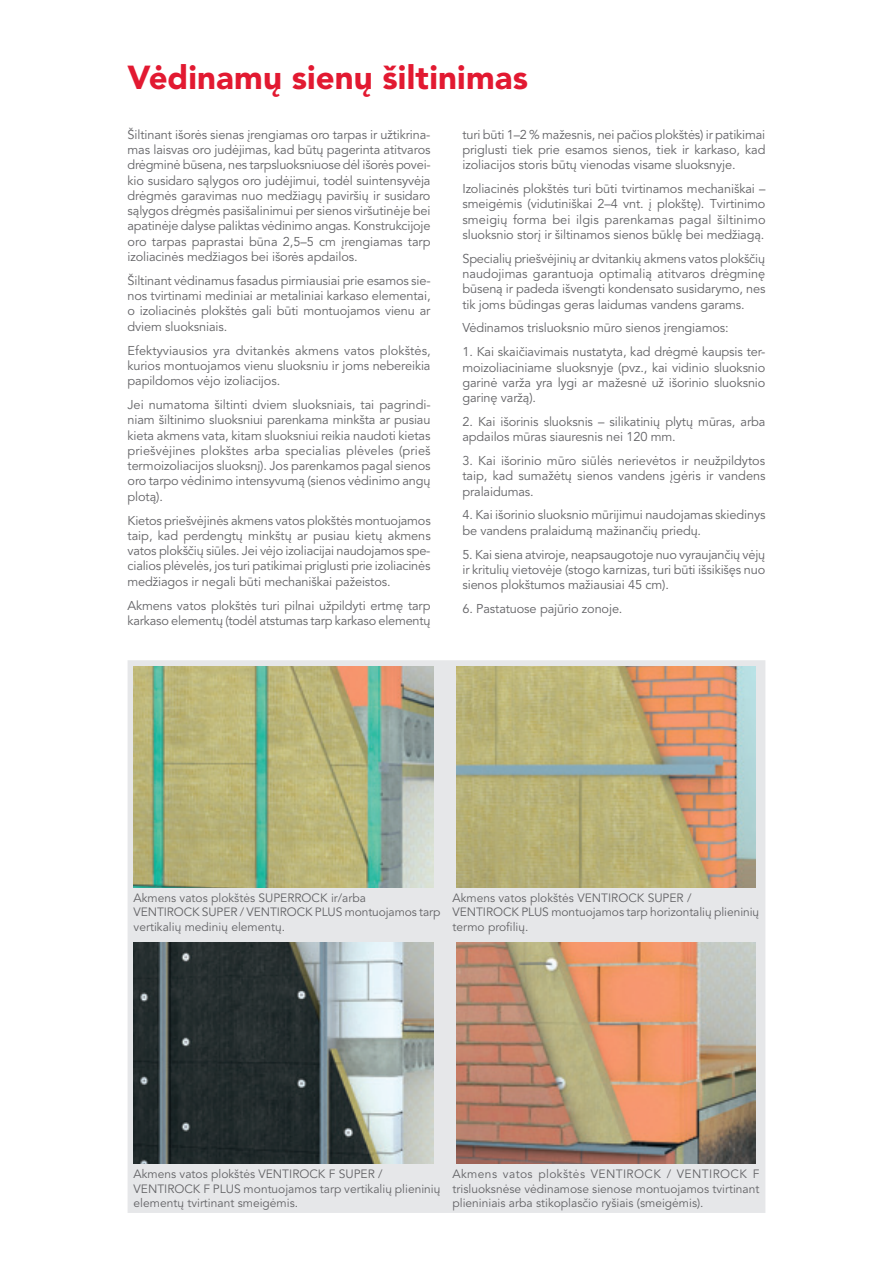
<style>
.page{position:relative;width:893px;height:1263px;background:#fff}
.page>*{position:absolute;margin:0;border:0;box-sizing:border-box;transform-origin:0 0}
.t1{font:900 33px "Avenir LT Pro";letter-spacing:.005em;color:#e21931}
.t2{font:12.75px/15.3px "Avenir LT Pro";letter-spacing:-.01em;color:#636366;text-align:justify}
.t3{font:12px/14.4px "Avenir LT Pro";color:#636366}
</style>
<div class="page">
<img style="left:127px;top:660px;width:639px;height:553px">
<h1 class="t1" style="left:128px;top:57px;width:402px">Vėdinamų sienų šiltinimas</h1>
<p class="t2" style="left:128px;top:127px;width:305px">Šiltinant išorės sienas įrengiamas oro tarpas ir užtikrina&shy;mas laisvas oro judėjimas, kad būtų pagerinta atitvaros drėgminė būsena, nes tarpsluoksniuose dėl išorės povei&shy;kio susidaro sąlygos oro judėjimui, todėl suintensyvėja drėgmės garavimas nuo medžiagų paviršių ir susidaro sąlygos drėgmės pasišalinimui per sienos viršutinėje bei apatinėje dalyse paliktas vėdinimo angas. Konstrukcijoje oro tarpas paprastai būna 2,5–5 cm įrengiamas tarp izoliacinės medžiagos bei išorės apdailos.</p>
<p class="t2" style="left:128px;top:273px;width:305px">Šiltinant vėdinamus fasadus pirmiausiai prie esamos sie&shy;nos tvirtinami mediniai ar metaliniai karkaso elementai, o izoliacinės plokštės gali būti montuojamos vienu ar dviem sluoksniais.</p>
<p class="t2" style="left:128px;top:343px;width:305px">Efektyviausios yra dvitankės akmens vatos plokštės, kurios montuojamos vienu sluoksniu ir joms nebereikia papildomos vėjo izoliacijos.</p>
<p class="t2" style="left:128px;top:397px;width:305px">Jei numatoma šiltinti dviem sluoksniais, tai pagrindi&shy;niam šiltinimo sluoksniui parenkama minkšta ar pusiau kieta akmens vata, kitam sluoksniui reikia naudoti kietas priešvėjines plokštes arba specialias plėveles (prieš termoizoliacijos sluoksnį). Jos parenkamos pagal sienos oro tarpo vėdinimo intensyvumą (sienos vėdinimo angų plotą).</p>
<p class="t2" style="left:128px;top:513px;width:305px">Kietos priešvėjinės akmens vatos plokštės montuojamos taip, kad perdengtų minkštų ar pusiau kietų akmens vatos plokščių siūles. Jei vėjo izoliacijai naudojamos spe&shy;cialios plėvelės, jos turi patikimai priglusti prie izoliacinės medžiagos ir negali būti mechaniškai pažeistos.</p>
<p class="t2" style="left:128px;top:598px;width:304px">Akmens vatos plokštės turi pilnai užpildyti ertmę tarp karkaso elementų (todėl atstumas tarp karkaso elementų</p>
<p class="t2" style="left:462px;top:127px;width:305px">turi būti 1–2 % mažesnis, nei pačios plokštės) ir patikimai priglusti tiek prie esamos sienos, tiek ir karkaso, kad izoliacijos storis būtų vienodas visame sluoksnyje.</p>
<p class="t2" style="left:462px;top:181px;width:305px">Izoliacinės plokštės turi būti tvirtinamos mechaniškai – smeigėmis (vidutiniškai 2–4 vnt. į plokštę). Tvirtinimo smeigių forma bei ilgis parenkamas pagal šiltinimo sluoksnio storį ir šiltinamos sienos būklę bei medžiagą.</p>
<p class="t2" style="left:462px;top:251px;width:304px">Specialių priešvėjinių ar dvitankių akmens vatos plokščių naudojimas garantuoja optimalią atitvaros drėgminę būseną ir padeda išvengti kondensato susidarymo, nes tik joms būdingas geras laidumas vandens garams.</p>
<p class="t2" style="left:462px;top:321px;width:268px">Vėdinamos trisluoksnio mūro sienos įrengiamos:</p>
<p class="t2" style="left:462px;top:344px;width:304px">1. Kai skaičiavimais nustatyta, kad drėgmė kaupsis ter&shy;moizoliaciniame sluoksnyje (pvz., kai vidinio sluoksnio garinė varža yra lygi ar mažesnė už išorinio sluoksnio garinę varžą).</p>
<p class="t2" style="left:462px;top:414px;width:304px">2. Kai išorinis sluoksnis – silikatinių plytų mūras, arba apdailos mūras siauresnis nei 120 mm.</p>
<p class="t2" style="left:462px;top:453px;width:305px">3. Kai išorinio mūro siūlės nerievėtos ir neužpildytos taip, kad sumažėtų sienos vandens įgėris ir vandens pralaidumas.</p>
<p class="t2" style="left:462px;top:508px;width:305px">4. Kai išorinio sluoksnio mūrijimui naudojamas skiedinys be vandens pralaidumą mažinančių priedų.</p>
<p class="t2" style="left:462px;top:547px;width:304px">5. Kai siena atviroje, neapsaugotoje nuo vyraujančių vėjų ir kritulių vietovėje (stogo karnizas, turi būti išsikišęs nuo sienos plokštumos mažiausiai 45 cm).</p>
<p class="t2" style="left:462px;top:601px;width:162px">6. Pastatuose pajūrio zonoje.</p>
<p class="t3" style="left:134px;top:891px;width:308px">Akmens vatos plokštės SUPERROCK ir/arba<br>VENTIROCK SUPER / VENTIROCK PLUS montuojamos tarp vertikalių medinių elementų.</p>
<p class="t3" style="left:452px;top:891px;width:308px">Akmens vatos plokštės VENTIROCK SUPER /<br>VENTIROCK PLUS montuojamos tarp horizontalių plieninių termo profilių.</p>
<p class="t3" style="left:134px;top:1167px;width:308px">Akmens vatos plokštės VENTIROCK F SUPER /<br>VENTIROCK F PLUS montuojamos tarp vertikalių plieninių elementų tvirtinant smeigėmis.</p>
<p class="t3" style="left:452px;top:1167px;width:308px;text-align:justify">Akmens vatos plokštės VENTIROCK / VENTIROCK F trisluoksnėse vėdinamose sienose montuojamos tvirtinant plieniniais arba stikoplasčio ryšiais (smeigėmis).</p>
</div>
